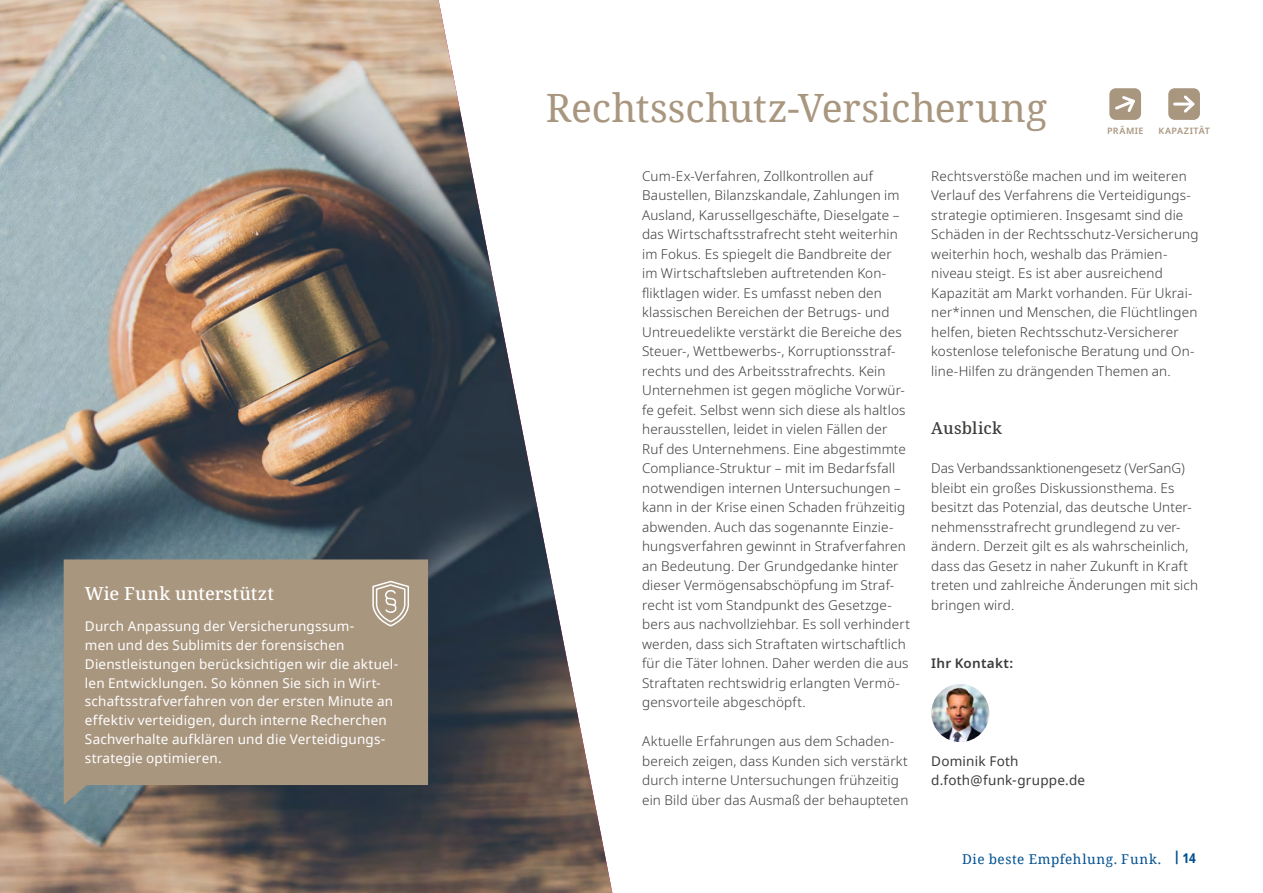
<style>
.page{position:relative;width:1263px;height:893px;background:#fff}
.page>*{position:absolute;margin:0;border:0;box-sizing:border-box;transform-origin:0 0}
.t1{font:39px "Noto Serif";color:#a9967f}
.t2{font:500 18px "Noto Serif";letter-spacing:.015em;color:#fff}
.t3{font:500 16.5px "Noto Serif";letter-spacing:.015em;color:#3c3c3b}
.t4{font:300 13.5px/19.5px "Noto Sans";letter-spacing:.01em;color:#3c3c3b}
.t5{font:13.5px/18.8px "Noto Sans";letter-spacing:.01em;color:#fff}
.t6{font:13.5px/19.5px "Noto Sans";letter-spacing:.015em;color:#3c3c3b}
.t7{font:13.5px "Noto Serif";letter-spacing:.045em;color:#005092}
.t8{font:600 13.5px "Noto Sans";letter-spacing:.015em;color:#3c3c3b}
.t9{font:600 9px "Noto Sans";letter-spacing:.05em;color:#a9967f}
.s1{font-family:"Noto Sans";font-weight:700;font-stretch:condensed}
</style>
<div class="page">
<img style="left:0;top:0;width:612px;height:893px">
<img style="left:931px;top:684px;width:58px;height:58px;border-radius:29px">
<div style="left:1109px;top:88px;width:32px;height:32px;background:#a9967f;border-radius:6px"></div>
<div style="left:1168px;top:88px;width:32px;height:32px;background:#a9967f;border-radius:6px"></div>
<hr style="left:1174px;top:103px;width:19px;height:3px;background:#fff">
<svg style="left:1181px;top:95px;width:14px;height:18px"></svg>
<svg style="left:1115px;top:96px;width:20px;height:16px"></svg>
<svg style="left:64px;top:559px;width:364px;height:246px;fill:#a9967f"></svg>
<svg style="left:372px;top:580px;width:38px;height:48px"></svg>
<h2 class="t2" style="left:85px;top:581px;width:191px">Wie Funk unterstützt</h2>
<p class="t5" style="left:85px;top:618px;width:315px">Durch Anpassung der Versicherungssum-<br>men und des Sublimits der forensischen Dienstleistungen berücksichtigen wir die aktuel&shy;len Entwicklungen. So können Sie sich in Wirt&shy;schaftsstrafverfahren von der ersten Minute an effektiv verteidigen, durch interne Recherchen Sachverhalte aufklären und die Verteidigungs&shy;strategie optimieren.</p>
<h1 class="t1" style="left:546px;top:81px;width:503px">Rechtsschutz-Versicherung</h1>
<p class="t9" style="left:1107px;top:125px;width:38px">PRÄMIE</p>
<p class="t9" style="left:1158px;top:125px;width:53px">KAPAZITÄT</p>
<p class="t4" style="left:642px;top:166px;width:269px">Cum-Ex-Verfahren, Zollkontrollen auf Baustellen, Bilanzskandale, Zahlungen im Ausland, Karussellgeschäfte, Dieselgate – das Wirtschaftsstrafrecht steht weiterhin im Fokus. Es spiegelt die Bandbreite der im Wirtschaftsleben auftretenden Kon&shy;fliktlagen wider. Es umfasst neben den klassischen Bereichen der Betrugs- und Untreuedelikte verstärkt die Bereiche des Steuer-, Wettbewerbs-, Korruptionsstraf&shy;rechts und des Arbeitsstrafrechts. Kein Unternehmen ist gegen mögliche Vorwür&shy;fe gefeit. Selbst wenn sich diese als haltlos herausstellen, leidet in vielen Fällen der Ruf des Unternehmens. Eine abgestimmte Compliance-Struktur – mit im Bedarfsfall notwendigen internen Untersuchungen – kann in der Krise einen Schaden frühzeitig abwenden. Auch das sogenannte Einzie&shy;hungsverfahren gewinnt in Strafverfahren an Bedeutung. Der Grundgedanke hinter dieser Vermögensabschöpfung im Straf&shy;recht ist vom Standpunkt des Gesetzge&shy;bers aus nachvollziehbar. Es soll verhindert werden, dass sich Straftaten wirtschaftlich für die Täter lohnen. Daher werden die aus Straftaten rechtswidrig erlangten Vermö&shy;gensvorteile abgeschöpft.</p>
<p class="t4" style="left:642px;top:732px;width:268px">Aktuelle Erfahrungen aus dem Schaden&shy;bereich zeigen, dass Kunden sich verstärkt durch interne Untersuchungen frühzeitig ein Bild über das Ausmaß der behaupteten</p>
<p class="t4" style="left:931px;top:166px;width:269px">Rechtsverstöße machen und im weiteren Verlauf des Verfahrens die Verteidigungs&shy;strategie optimieren. Insgesamt sind die Schäden in der Rechtsschutz-Versicherung weiterhin hoch, weshalb das Prämien&shy;niveau steigt. Es ist aber ausreichend Kapazität am Markt vorhanden. Für Ukrai&shy;ner*innen und Menschen, die Flüchtlingen helfen, bieten Rechtsschutz-Versicherer kostenlose telefonische Beratung und On&shy;line-Hilfen zu drängenden Themen an.</p>
<p class="t3" style="left:931px;top:417px;width:72px">Ausblick</p>
<p class="t4" style="left:931px;top:459px;width:268px">Das Verbandssanktionengesetz (VerSanG) bleibt ein großes Diskussionsthema. Es besitzt das Potenzial, das deutsche Unter&shy;nehmensstrafrecht grundlegend zu ver&shy;ändern. Derzeit gilt es als wahrscheinlich, dass das Gesetz in naher Zukunft in Kraft treten und zahlreiche Änderungen mit sich bringen wird.</p>
<p class="t8" style="left:931px;top:654px;width:83px">Ihr Kontakt:</p>
<p class="t6" style="left:931px;top:752px;width:155px">Dominik Foth d.foth@funk-gruppe.de</p>
<p class="t7" style="left:962px;top:849px;width:235px">Die beste Empfehlung. Funk. <sup>|</sup> <span class="s1">14</span></p>
</div>
